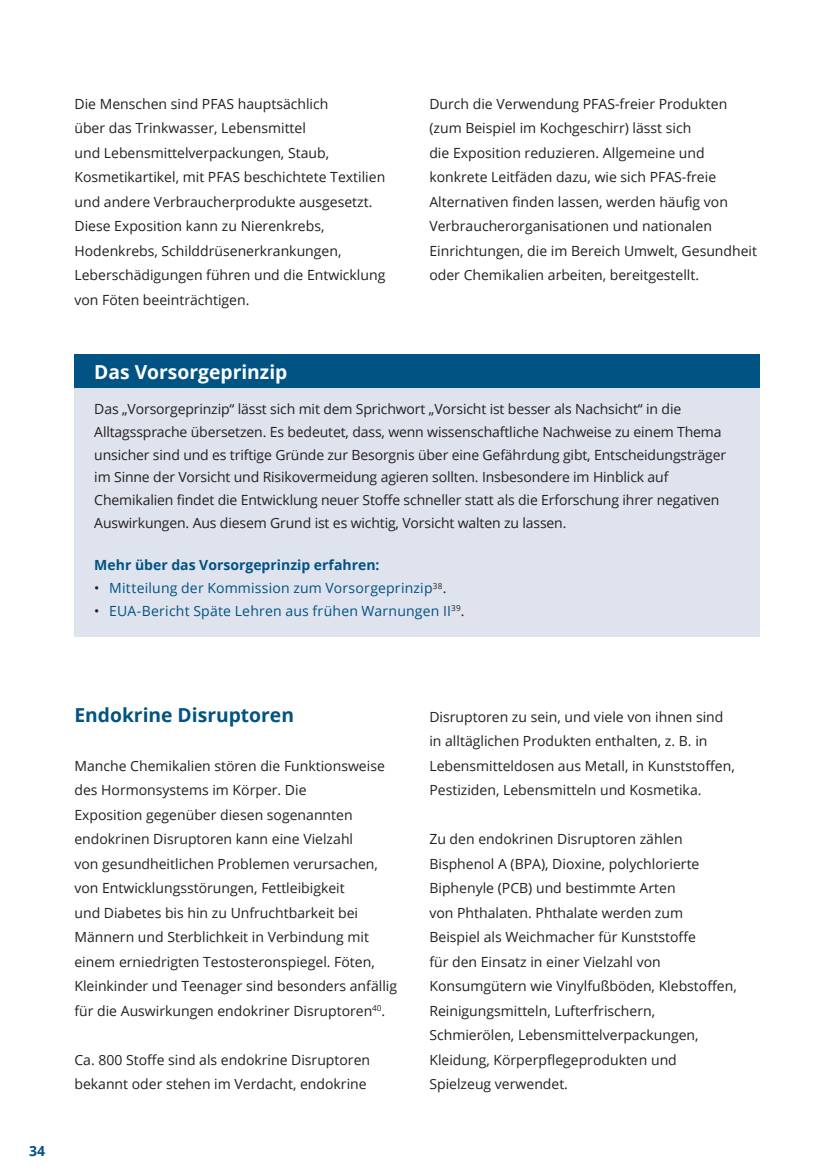
<style>
.page{position:relative;width:834px;height:1176px;background:#fff}
.page>*{position:absolute;margin:0;border:0;box-sizing:border-box;transform-origin:0 0}
.Heading_2{font:700 19.25px "Open Sans";color:#015384}
.Heading_2-2{font:700 19.25px "Open Sans";color:#fff}
.t1{font:14px/24.5px "Open Sans";color:#231f20}
.t2{font:14px "Open Sans";letter-spacing:.015em;color:#015384}
.t3{font:700 14px "Open Sans";color:#015384}
.s1{color:#231f20}
</style>
<div class="page">
<div style="left:74px;top:354px;width:685px;height:34px;background:#015384"></div>
<div style="left:74px;top:388px;width:685px;height:249px;background:#dfe3ed"></div>
<p class="t1" style="left:74px;top:91px;width:312px">Die Menschen sind PFAS hauptsächlich<br>über das Trinkwasser, Lebensmittel<br>und Lebensmittelverpackungen, Staub, Kosmetikartikel, mit PFAS beschichtete Textilien und andere Verbraucherprodukte ausgesetzt.<br>Diese Exposition kann zu Nierenkrebs, Hodenkrebs, Schilddrüsenerkrankungen, Leberschädigungen führen und die Entwicklung von Föten beeinträchtigen.</p>
<p class="t1" style="left:429px;top:91px;width:329px">Durch die Verwendung PFAS-freier Produkten (zum Beispiel im Kochgeschirr) lässt sich<br>die Exposition reduzieren. Allgemeine und konkrete Leitfäden dazu, wie sich PFAS-freie Alternativen finden lassen, werden häufig von Verbraucherorganisationen und nationalen Einrichtungen, die im Bereich Umwelt, Gesundheit oder Chemikalien arbeiten, bereitgestellt.</p>
<p class="Heading_2-2" style="left:94px;top:358px;width:194px">Das Vorsorgeprinzip</p>
<p class="t1" style="left:94px;top:397px;width:633px;line-height:22.8px">Das „Vorsorgeprinzip“ lässt sich mit dem Sprichwort „Vorsicht ist besser als Nachsicht“ in die Alltagssprache übersetzen. Es bedeutet, dass, wenn wissenschaftliche Nachweise zu einem Thema unsicher sind und es triftige Gründe zur Besorgnis über eine Gefährdung gibt, Entscheidungsträger im Sinne der Vorsicht und Risikovermeidung agieren sollten. Insbesondere im Hinblick auf Chemikalien findet die Entwicklung neuer Stoffe schneller statt als die Erforschung ihrer negativen Auswirkungen. Aus diesem Grund ist es wichtig, Vorsicht walten zu lassen.</p>
<p class="t3" style="left:94px;top:555px;width:287px">Mehr über das Vorsorgeprinzip erfahren:</p>
<p class="t2" style="left:94px;top:578px;width:353px"><span class="s1">•</span> Mitteilung der Kommission zum Vorsorgeprinzip<sup>38</sup><span class="s1">.</span></p>
<p class="t2" style="left:94px;top:601px;width:371px"><span class="s1">•</span> EUA-Bericht Späte Lehren aus frühen Warnungen II<sup>39</sup><span class="s1">.</span></p>
<p class="t3" style="left:29px;top:1140px;width:17px">34</p>
<p class="Heading_2" style="left:74px;top:701px;width:221px">Endokrine Disruptoren</p>
<p class="t1" style="left:74px;top:753px;width:324px">Manche Chemikalien stören die Funktionsweise des Hormonsystems im Körper. Die<br>Exposition gegenüber diesen sogenannten endokrinen Disruptoren kann eine Vielzahl<br>von gesundheitlichen Problemen verursachen, von Entwicklungsstörungen, Fettleibigkeit<br>und Diabetes bis hin zu Unfruchtbarkeit bei Männern und Sterblichkeit in Verbindung mit einem erniedrigten Testosteronspiegel. Föten, Kleinkinder und Teenager sind besonders anfällig für die Auswirkungen endokriner Disruptoren<sup>40</sup>.</p>
<p class="t1" style="left:74px;top:1047px;width:297px">Ca. 800 Stoffe sind als endokrine Disruptoren bekannt oder stehen im Verdacht, endokrine</p>
<p class="t1" style="left:429px;top:704px;width:307px">Disruptoren zu sein, und viele von ihnen sind in alltäglichen Produkten enthalten, z. B. in Lebensmitteldosen aus Metall, in Kunststoffen, Pestiziden, Lebensmitteln und Kosmetika.</p>
<p class="t1" style="left:429px;top:826px;width:309px">Zu den endokrinen Disruptoren zählen Bisphenol A (BPA), Dioxine, polychlorierte Biphenyle (PCB) und bestimmte Arten<br>von Phthalaten. Phthalate werden zum Beispiel als Weichmacher für Kunststoffe<br>für den Einsatz in einer Vielzahl von Konsumgütern wie Vinylfußböden, Klebstoffen, Reinigungsmitteln, Lufterfrischern, Schmierölen, Lebensmittelverpackungen, Kleidung, Körperpflegeprodukten und Spielzeug verwendet.</p>
</div>
